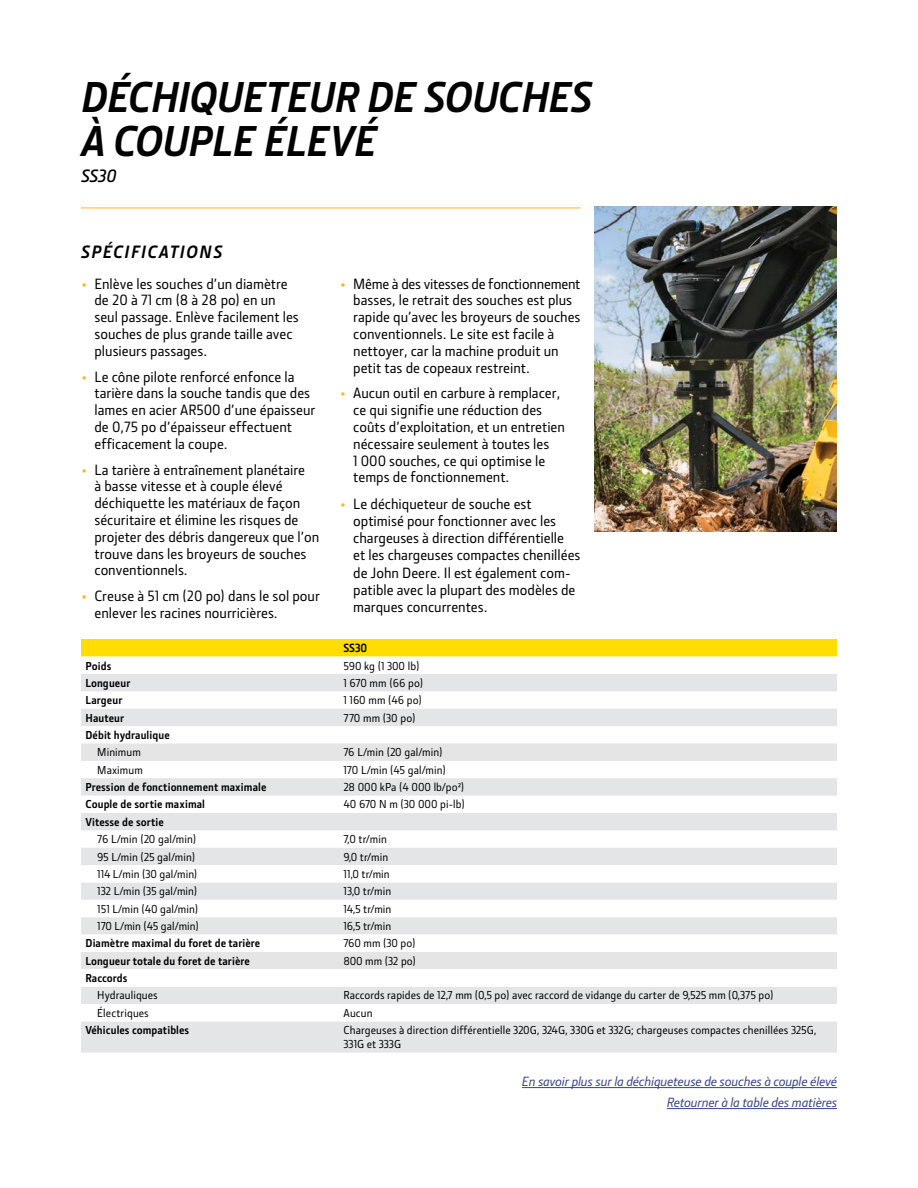
<style>
.page{position:relative;width:918px;height:1188px;background:#fff}
.page>*{position:absolute;margin:0;border:0;box-sizing:border-box;transform-origin:0 0}
.t1{font:italic 700 43.5px/43.5px "JD Sans Pro";letter-spacing:-.005em;color:#000}
.t2{font:italic 700 18px "JD Sans Pro";letter-spacing:.09em;color:#000}
.t3{font:italic 600 18px "JD Sans Pro";color:#000}
.t4{font:500 15px/16.8px "JD Sans Pro";color:#000}
.t5{font:italic 500 13.5px/21px "JD Sans Pro";letter-spacing:-.005em;color:#3a418c;text-align:right}
.t6{font:700 12px "JD Sans Pro";color:#000}
.t7{font:500 11.7px/14px "JD Sans Pro";letter-spacing:.01em;color:#000}
.t8{font:700 11.7px "JD Sans Pro";letter-spacing:.01em;color:#000}
.t9{font:500 11.7px "JD Sans Pro";letter-spacing:-.01em;color:#000}
.s1{font-size:22.5px;color:#fdb913}
</style>
<div class="page">
<hr style="left:81px;top:208px;width:499px;height:1px;background:#fdb913">
<div style="left:81px;top:639px;width:756px;height:18px;background:#fd0"></div>
<svg style="left:81px;top:674px;width:756px;height:156px;fill:#e4e5e6"></svg>
<div style="left:81px;top:848px;width:756px;height:205px;background:#e4e5e6"></div>
<svg style="left:81px;top:865px;width:756px;height:156px"></svg>
<hr style="left:522px;top:1087px;width:315px;height:1px;background:#3a418c">
<hr style="left:667px;top:1108px;width:170px;height:1px;background:#3a418c">
<img style="left:594px;top:207px;width:243px;height:324px">
<h1 class="t1" style="left:81px;top:74px;width:513px">DÉCHIQUETEUR DE SOUCHES<br>À COUPLE ÉLEVÉ</h1>
<p class="t3" style="left:81px;top:164px;width:37px">SS30</p>
<p class="t2" style="left:81px;top:240px;width:143px">SPÉCIFICATIONS</p>
<p class="t4" style="left:95px;top:275px;width:206px;text-indent:-14px"><span class="s1">•</span> Enlève les souches d’un diamètre de 20 à 71 cm (8 à 28 po) en un seul passage. Enlève facilement les souches de plus grande taille avec plusieurs passages.</p>
<p class="t4" style="left:95px;top:368px;width:222px;text-indent:-14px"><span class="s1">•</span> Le cône pilote renforcé enfonce la tarière dans la souche tandis que des lames en acier AR500 d’une épaisseur de 0,75 po d’épaisseur effectuent efficacement la coupe.</p>
<p class="t4" style="left:95px;top:461px;width:226px;text-indent:-14px"><span class="s1">•</span> La tarière à entraînement planétaire<br>à basse vitesse et à couple élevé déchiquette les matériaux de façon sécuritaire et élimine les risques de projeter des débris dangereux que l’on trouve dans les broyeurs de souches conventionnels.</p>
<p class="t4" style="left:95px;top:587px;width:227px;text-indent:-14px"><span class="s1">•</span> Creuse à 51 cm (20 po) dans le sol pour enlever les racines nourricières.</p>
<p class="t4" style="left:353px;top:275px;width:229px;text-indent:-14px"><span class="s1">•</span> Même à des vitesses de fonctionnement basses, le retrait des souches est plus rapide qu’avec les broyeurs de souches conventionnels. Le site est facile à nettoyer, car la machine produit un petit tas de copeaux restreint.</p>
<p class="t4" style="left:353px;top:384px;width:213px;text-indent:-14px"><span class="s1">•</span> Aucun outil en carbure à remplacer, ce qui signifie une réduction des coûts d’exploitation, et un entretien nécessaire seulement à toutes les<br>1 000 souches, ce qui optimise le temps de fonctionnement.</p>
<p class="t4" style="left:353px;top:494px;width:229px;line-height:17.2px;text-indent:-14px"><span class="s1">•</span> Le déchiqueteur de souche est optimisé pour fonctionner avec les chargeuses à direction différentielle<br>et les chargeuses compactes chenillées de John Deere. Il est également com&shy;patible avec la plupart des modèles de marques concurrentes.</p>
<p class="t6" style="left:344px;top:640px;width:25px">SS30</p>
<p class="t8" style="left:86px;top:658px;width:27px">Poids</p>
<p class="t9" style="left:344px;top:658px;width:78px">590 kg (1 300 lb)</p>
<p class="t8" style="left:86px;top:675px;width:46px">Longueur</p>
<p class="t7" style="left:344px;top:676px;width:81px">1 670 mm (66 po)</p>
<p class="t8" style="left:86px;top:693px;width:38px">Largeur</p>
<p class="t7" style="left:344px;top:693px;width:80px">1 160 mm (46 po)</p>
<p class="t8" style="left:86px;top:710px;width:40px">Hauteur</p>
<p class="t7" style="left:344px;top:710px;width:74px">770 mm (30 po)</p>
<p class="t8" style="left:86px;top:727px;width:86px">Débit hydraulique</p>
<p class="t7" style="left:97px;top:745px;width:45px">Minimum</p>
<p class="t7" style="left:344px;top:745px;width:101px">76 L/min (20 gal/min)</p>
<p class="t7" style="left:97px;top:762px;width:47px">Maximum</p>
<p class="t7" style="left:344px;top:762px;width:104px">170 L/min (45 gal/min)</p>
<p class="t8" style="left:86px;top:779px;width:182px">Pression de fonctionnement maximale</p>
<p class="t7" style="left:344px;top:780px;width:123px">28 000 kPa (4 000 lb/po²)</p>
<p class="t8" style="left:86px;top:797px;width:121px">Couple de sortie maximal</p>
<p class="t9" style="left:344px;top:797px;width:123px">40 670 N m (30 000 pi-lb)</p>
<p class="t8" style="left:86px;top:814px;width:80px">Vitesse de sortie</p>
<p class="t7" style="left:97px;top:832px;width:101px">76 L/min (20 gal/min)</p>
<p class="t7" style="left:344px;top:832px;width:45px">7,0 tr/min</p>
<p class="t7" style="left:97px;top:849px;width:100px">95 L/min (25 gal/min)</p>
<p class="t7" style="left:344px;top:849px;width:46px">9,0 tr/min</p>
<p class="t7" style="left:97px;top:867px;width:102px">114 L/min (30 gal/min)</p>
<p class="t7" style="left:344px;top:867px;width:48px">11,0 tr/min</p>
<p class="t7" style="left:97px;top:884px;width:102px">132 L/min (35 gal/min)</p>
<p class="t7" style="left:344px;top:884px;width:49px">13,0 tr/min</p>
<p class="t7" style="left:97px;top:901px;width:103px">151 L/min (40 gal/min)</p>
<p class="t7" style="left:344px;top:901px;width:49px">14,5 tr/min</p>
<p class="t7" style="left:97px;top:919px;width:103px">170 L/min (45 gal/min)</p>
<p class="t7" style="left:344px;top:919px;width:49px">16,5 tr/min</p>
<p class="t8" style="left:86px;top:936px;width:176px">Diamètre maximal du foret de tarière</p>
<p class="t7" style="left:344px;top:936px;width:74px">760 mm (30 po)</p>
<p class="t8" style="left:86px;top:953px;width:166px">Longueur totale du foret de tarière</p>
<p class="t7" style="left:344px;top:953px;width:74px">800 mm (32 po)</p>
<p class="t8" style="left:86px;top:970px;width:43px">Raccords</p>
<p class="t7" style="left:97px;top:988px;width:62px">Hydrauliques</p>
<p class="t7" style="left:344px;top:988px;width:432px">Raccords rapides de 12,7 mm (0,5 po) avec raccord de vidange du carter de 9,525 mm (0,375 po)</p>
<p class="t7" style="left:97px;top:1006px;width:53px">Électriques</p>
<p class="t7" style="left:344px;top:1006px;width:31px">Aucun</p>
<p class="t8" style="left:86px;top:1023px;width:105px">Véhicules compatibles</p>
<p class="t7" style="left:344px;top:1023px;width:474px">Chargeuses à direction différentielle 320G, 324G, 330G et 332G; chargeuses compactes chenillées 325G,<br>331G et 333G</p>
<p class="t5" style="left:522px;top:1070px;width:317px">En savoir plus sur la déchiqueteuse de souches à couple élevé<br>Retourner à la table des matières</p>
</div>
